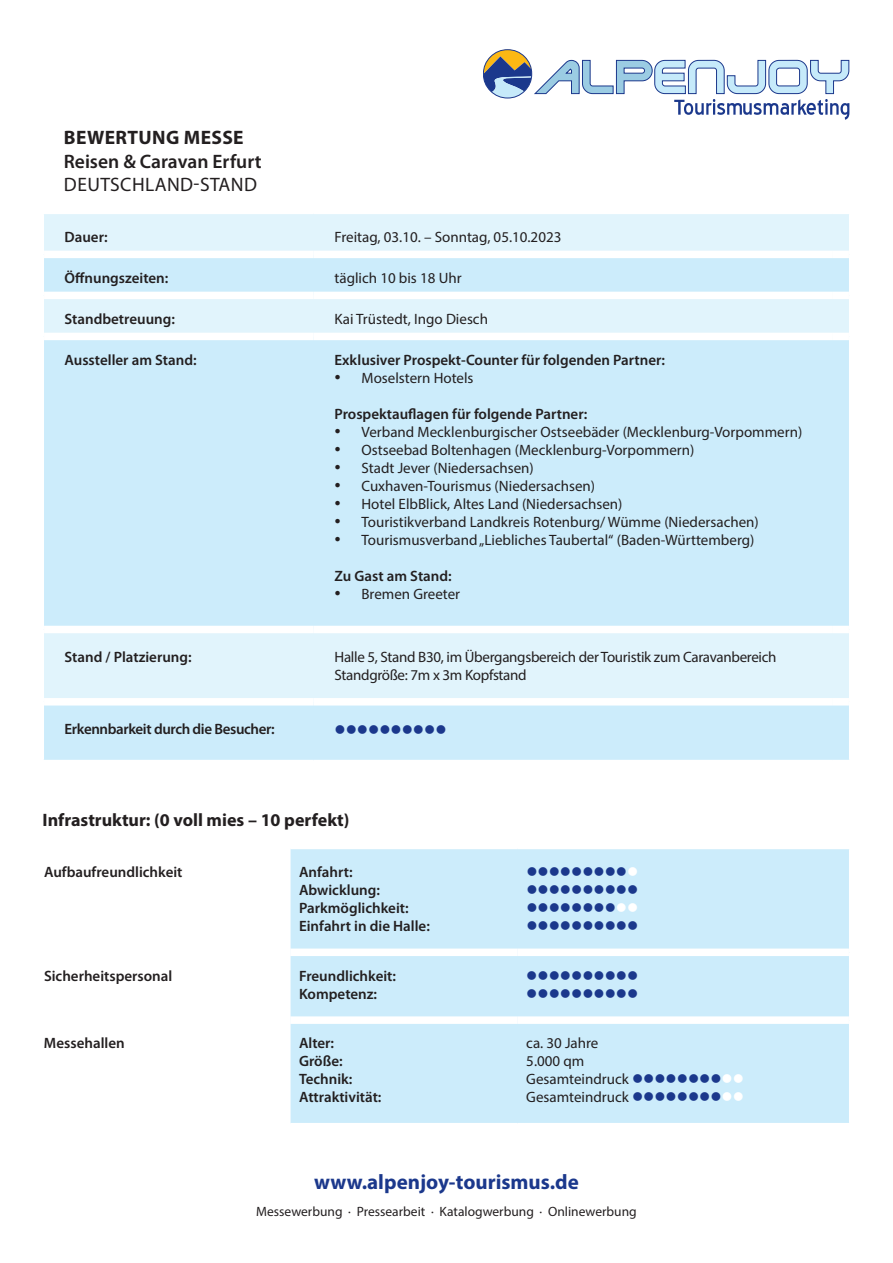
<style>
.page{position:relative;width:893px;height:1263px;background:#fff}
.page>*{position:absolute;margin:0;border:0;box-sizing:border-box;transform-origin:0 0}
.t1{font:700 21px "Myriad Pro";color:#1b388c}
.t2{font:600 19.5px "Myriad Pro";color:#231f20}
.t3{font:19.5px "Myriad Pro";letter-spacing:.02em;color:#231f20}
.t4{font:700 19.5px "Myriad Pro";letter-spacing:.02em;color:#231f20}
.t5{font:700 18px "Myriad Pro";color:#231f20}
.t6{font:15px/18px "Myriad Pro";color:#231f20}
.t7{font:600 15px/18px "Myriad Pro";color:#231f20}
.t8{font:15px/18px "Myriad Pro";letter-spacing:-.02em;color:#231f20}
.t9{font:15px "Wingdings";color:#1b388c}
.t10{font:600 15px "Myriad Pro";letter-spacing:-.025em;color:#231f20}
.t11{font:13.5px "Myriad Pro";color:#231f20}
.s1{font-family:"Times New Roman";font-size:18px}
.s2{color:#fff}
.s3{color:#1b388c}
</style>
<div class="page">
<svg style="left:483px;top:49px;width:367px;height:71px"></svg>
<div style="left:44px;top:214px;width:805px;height:37px;background:#e1f4fc"></div>
<svg style="left:44px;top:258px;width:805px;height:502px;fill:#ccecfb"></svg>
<div style="left:44px;top:292px;width:269px;height:7px;background:#fff"></div>
<div style="left:313px;top:292px;width:519px;height:7px;background:#fff"></div>
<div style="left:832px;top:292px;width:17px;height:7px;background:#fff"></div>
<div style="left:44px;top:333px;width:269px;height:7px;background:#fff"></div>
<div style="left:313px;top:333px;width:519px;height:7px;background:#fff"></div>
<div style="left:832px;top:333px;width:17px;height:7px;background:#fff"></div>
<div style="left:44px;top:626px;width:269px;height:7px;background:#fff"></div>
<div style="left:313px;top:626px;width:519px;height:7px;background:#fff"></div>
<div style="left:832px;top:626px;width:17px;height:7px;background:#fff"></div>
<div style="left:44px;top:698px;width:269px;height:7px;background:#fff"></div>
<div style="left:313px;top:698px;width:519px;height:7px;background:#fff"></div>
<div style="left:832px;top:698px;width:17px;height:7px;background:#fff"></div>
<div style="left:291px;top:849px;width:558px;height:274px;background:#ccecfb"></div>
<div style="left:291px;top:948px;width:227px;height:8px;background:#fff"></div>
<div style="left:518px;top:948px;width:331px;height:8px;background:#fff"></div>
<div style="left:291px;top:1016px;width:227px;height:8px;background:#fff"></div>
<div style="left:518px;top:1016px;width:331px;height:8px;background:#fff"></div>
<h2 class="t4" style="left:64px;top:125px;width:181px">BEWERTUNG MESSE</h2>
<h2 class="t2" style="left:64px;top:149px;width:199px">Reisen &amp; Caravan Erfurt</h2>
<h2 class="t3" style="left:64px;top:173px;width:195px">DEUTSCHLAND-STAND</h2>
<p class="t7" style="left:65px;top:227px;width:45px">Dauer:</p>
<p class="t6" style="left:334px;top:227px;width:228px">Freitag, 03.10. – Sonntag, 05.10.2023</p>
<p class="t7" style="left:65px;top:268px;width:105px">Öffnungszeiten:</p>
<p class="t6" style="left:334px;top:268px;width:129px">täglich 10 bis 18 Uhr</p>
<p class="t7" style="left:65px;top:309px;width:112px">Standbetreuung:</p>
<p class="t6" style="left:334px;top:309px;width:155px">Kai Trüstedt, Ingo Diesch</p>
<p class="t7" style="left:65px;top:350px;width:134px">Aussteller am Stand:</p>
<p class="t7" style="left:334px;top:350px;width:332px">Exklusiver Prospekt-Counter für folgenden Partner:</p>
<p class="t6" style="left:334px;top:368px;width:141px"><span class="s1">•</span> Moselstern Hotels</p>
<p class="t7" style="left:334px;top:404px;width:254px">Prospektauflagen für folgende Partner:</p>
<p class="t6" style="left:334px;top:422px;width:469px"><span class="s1">•</span> Verband Mecklenburgischer Ostseebäder (Mecklenburg-Vorpommern)</p>
<p class="t6" style="left:334px;top:440px;width:361px"><span class="s1">•</span> Ostseebad Boltenhagen (Mecklenburg-Vorpommern)</p>
<p class="t6" style="left:334px;top:458px;width:201px"><span class="s1">•</span> Stadt Jever (Niedersachsen)</p>
<p class="t6" style="left:334px;top:476px;width:262px"><span class="s1">•</span> Cuxhaven-Tourismus (Niedersachsen)</p>
<p class="t6" style="left:334px;top:494px;width:289px"><span class="s1">•</span> Hotel ElbBlick, Altes Land (Niedersachsen)</p>
<p class="t6" style="left:334px;top:512px;width:426px"><span class="s1">•</span> Touristikverband Landkreis Rotenburg/ Wümme (Niedersachen)</p>
<p class="t6" style="left:334px;top:530px;width:421px"><span class="s1">•</span> Tourismusverband „Liebliches Taubertal“ (Baden-Württemberg)</p>
<p class="t7" style="left:334px;top:566px;width:119px">Zu Gast am Stand:</p>
<p class="t6" style="left:334px;top:584px;width:127px"><span class="s1">•</span> Bremen Greeter</p>
<p class="t7" style="left:65px;top:648px;width:129px">Stand / Platzierung:</p>
<p class="t8" style="left:334px;top:648px;width:444px">Halle 5, Stand B30, im Übergangsbereich der Touristik zum Caravanbereich<br>Standgröße: 7m x 3m Kopfstand</p>
<p class="t10" style="left:65px;top:720px;width:212px">Erkennbarkeit durch die Besucher:</p>
<p class="t9" style="left:334px;top:721px;width:114px">●●●●●●●●●●</p>
<p class="t5" style="left:43px;top:809px;width:308px">Infrastruktur: (0 voll mies – 10 perfekt)</p>
<p class="t7" style="left:44px;top:862px;width:140px">Aufbaufreundlichkeit</p>
<p class="t7" style="left:299px;top:862px;width:132px">Anfahrt:<br>Abwicklung:<br>Parkmöglichkeit:<br>Einfahrt in die Halle:</p>
<p class="t9" style="left:526px;top:863px;width:113px">●●●●●●●●●<span class="s2">●</span></p>
<p class="t9" style="left:526px;top:881px;width:114px">●●●●●●●●●●</p>
<p class="t9" style="left:526px;top:899px;width:114px">●●●●●●●●<span class="s2">●●</span></p>
<p class="t9" style="left:526px;top:917px;width:114px">●●●●●●●●●●</p>
<p class="t7" style="left:44px;top:966px;width:130px">Sicherheitspersonal</p>
<p class="t7" style="left:299px;top:966px;width:99px">Freundlichkeit:<br>Kompetenz:</p>
<p class="t9" style="left:526px;top:967px;width:114px">●●●●●●●●●●</p>
<p class="t9" style="left:526px;top:985px;width:114px">●●●●●●●●●●</p>
<p class="t7" style="left:44px;top:1034px;width:82px">Messehallen</p>
<p class="t7" style="left:299px;top:1034px;width:84px">Alter:<br>Größe:<br>Technik:<br>Attraktivität:</p>
<p class="t6" style="left:526px;top:1034px;width:219px">ca. 30 Jahre<br>5.000 qm<br>Gesamteindruck <span class="s3">●●●●●●●●</span><span class="s2">●●<br></span>Gesamteindruck <span class="s3">●●●●●●●●</span><span class="s2">●●</span></p>
<h1 class="t1" style="left:314px;top:1169px;width:266px">www.alpenjoy-tourismus.de</h1>
<p class="t11" style="left:256px;top:1203px;width:382px">Messewerbung · Pressearbeit · Katalogwerbung · Onlinewerbung</p>
</div>
